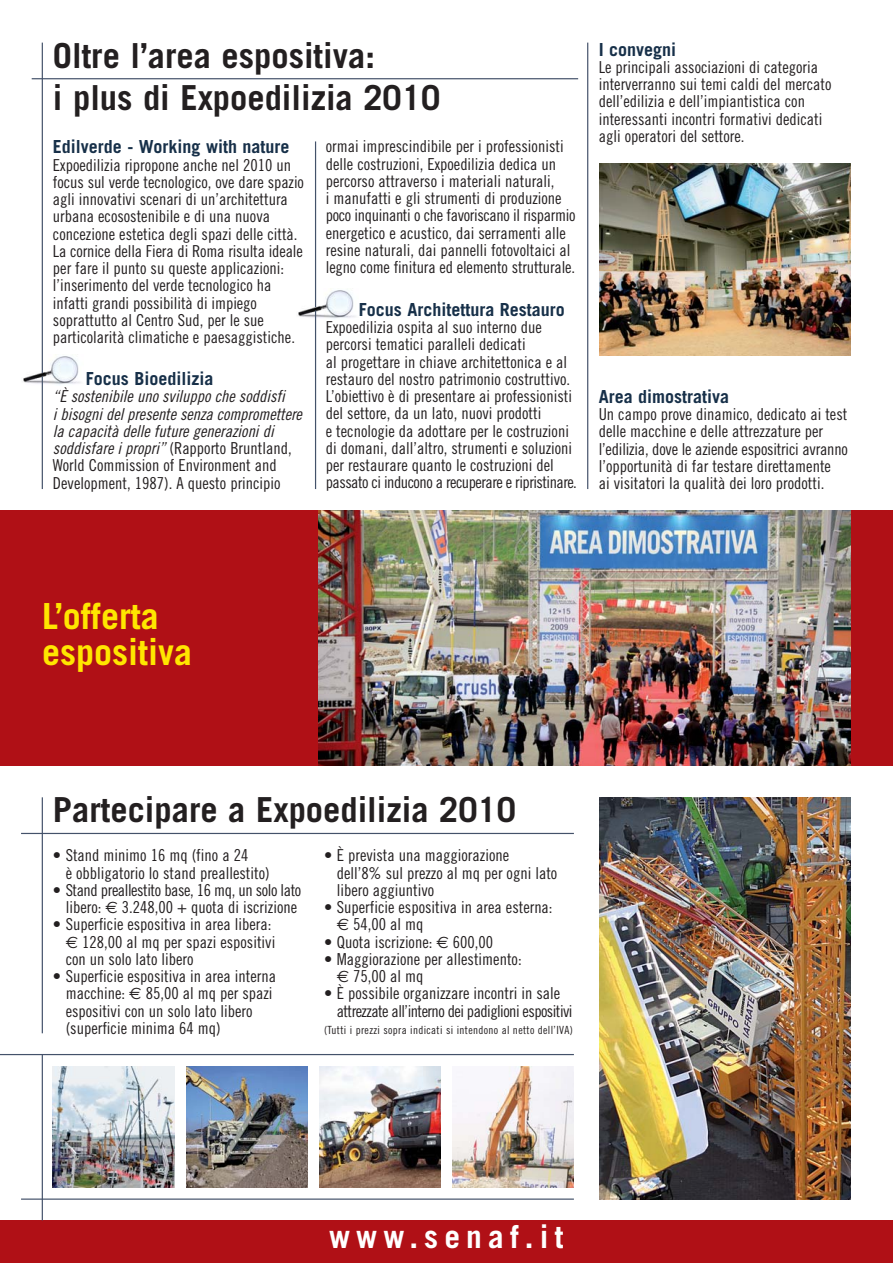
<style>
.page{position:relative;width:893px;height:1263px;background:#fff}
.page>*{position:absolute;margin:0;border:0;box-sizing:border-box;transform-origin:0 0}
.t1{font:700 36px/36px "Trade Gothic";color:#ffe600}
.t2{font:700 34.5px/42px "Trade Gothic";color:#231f20}
.t3{font:700 31.5px "Trade Gothic";letter-spacing:.195em;color:#fff}
.t4{font:700 18px "Trade Gothic";color:#173049}
.t5{font:16.5px/17.2px "Trade Gothic Cond Eighteen";color:#231f20}
.t6{font:italic 16.5px/17.2px "Trade Gothic Cond Eighteen";color:#231f20}
.t7{font:16.5px/17.2px "Trade Gothic Cond Eighteen";letter-spacing:-.035em;color:#231f20}
.t8{font:16.5px/17.2px "Trade Gothic Cond Eighteen";letter-spacing:-.025em;color:#231f20;text-align:center}
.t9{font:11.25px "Trade Gothic Cond Eighteen";letter-spacing:.03em;color:#231f20}
.s1{font-style:normal}
.s2{font-family:"Euro Sans"}
</style>
<div class="page">
<img style="left:23px;top:354px;width:58px;height:31px">
<img style="left:298px;top:288px;width:58px;height:31px">
<hr style="left:42px;top:43px;width:1px;height:330px;background:#44526a">
<hr style="left:42px;top:376px;width:1px;height:113px;background:#44526a">
<div style="left:0;top:510px;width:892px;height:255px;background:#b01016"></div>
<img style="left:319px;top:510px;width:531px;height:255px">
<div style="left:0;top:1220px;width:892px;height:43px;background:#b01016"></div>
<img style="left:599px;top:797px;width:251px;height:402px">
<hr style="left:42px;top:1055px;width:1px;height:165px;background:#44526a">
<hr style="left:21px;top:1199px;width:553px;height:1px;background:#44526a">
<hr style="left:0;top:1054px;width:574px;height:1px;background:#44526a">
<hr style="left:32px;top:78px;width:546px;height:1px;background:#44526a">
<hr style="left:42px;top:797px;width:1px;height:236px;background:#44526a">
<hr style="left:21px;top:833px;width:553px;height:1px;background:#44526a">
<img style="left:53px;top:1066px;width:121px;height:121px">
<img style="left:186px;top:1066px;width:121px;height:121px">
<img style="left:319px;top:1066px;width:121px;height:121px">
<img style="left:452px;top:1066px;width:121px;height:121px">
<hr style="left:315px;top:141px;width:1px;height:166px;background:#44526a">
<hr style="left:315px;top:310px;width:1px;height:179px;background:#44526a">
<hr style="left:587px;top:43px;width:1px;height:446px;background:#44526a">
<img style="left:599px;top:164px;width:251px;height:191px">
<h2 class="t2" style="left:53px;top:37px;width:389px">Oltre l’area espositiva:<br>i plus di Expoedilizia 2010</h2>
<p class="t4" style="left:53px;top:140px;width:238px">Edilverde - Working with nature</p>
<p class="t5" style="left:53px;top:157px;width:253px">Expoedilizia ripropone anche nel 2010 un focus sul verde tecnologico, ove dare spazio agli innovativi scenari di un’architettura urbana ecosostenibile e di una nuova concezione estetica degli spazi delle città.<br>La cornice della Fiera di Roma risulta ideale per fare il punto su queste applicazioni: l’inserimento del verde tecnologico ha infatti grandi possibilità di impiego soprattutto al Centro Sud, per le sue particolarità climatiche e paesaggistiche.</p>
<p class="t4" style="left:86px;top:372px;width:129px">Focus Bioedilizia</p>
<p class="t6" style="left:53px;top:389px;width:254px">“È sostenibile uno sviluppo che soddisfi ibisognidelpresente senza compromettere la capacità delle future generazionidi soddisfare ipropri”<span class="s1">(Rapporto Bruntland, World Commission of Environment and Development, 1987). A questo principio</span></p>
<p class="t5" style="left:326px;top:139px;width:251px">ormai imprescindibile per i professionisti delle costruzioni, Expoedilizia dedica un percorso attraverso i materiali naturali,<br>i manufatti e gli strumenti di produzione poco inquinanti o che favoriscano il risparmio energetico e acustico, dai serramenti alle resine naturali, dai pannelli fotovoltaici al legno come finitura ed elemento strutturale.</p>
<p class="t4" style="left:359px;top:303px;width:207px">Focus Architettura Restauro</p>
<p class="t5" style="left:326px;top:320px;width:253px">Expoedilizia ospita al suo interno due percorsi tematici paralleli dedicati<br>al progettare in chiave architettonica e al restauro del nostro patrimonio costruttivo.<br>L’obiettivo è di presentare ai professionisti del settore, da un lato, nuovi prodotti<br>e tecnologie da adottare per le costruzioni di domani, dall’altro, strumenti e soluzioni per restaurare quanto le costruzioni del passato ci inducono a recuperare e ripristinare.</p>
<p class="t4" style="left:599px;top:43px;width:79px">I convegni</p>
<p class="t5" style="left:599px;top:60px;width:234px">Le principali associazioni di categoria interverranno sui temi caldi del mercato dell’edilizia e dell’impiantistica con interessanti incontri formativi dedicati agli operatori del settore.</p>
<p class="t4" style="left:599px;top:390px;width:132px">Area dimostrativa</p>
<p class="t5" style="left:599px;top:407px;width:251px">Un campo prove dinamico, dedicato ai test delle macchine e delle attrezzature per l’edilizia, dove le aziende espositrici avranno l’opportunità di far testare direttamente<br>ai visitatori la qualità dei loro prodotti.</p>
<h1 class="t1" style="left:42px;top:602px;width:151px">L’offerta espositiva</h1>
<h2 class="t2" style="left:53px;top:792px;width:464px">Partecipare a Expoedilizia 2010</h2>
<p class="t5" style="left:66px;top:848px;width:205px;text-indent:-13px">• Stand minimo 16 mq (fino a 24<br>è obbligatorio lo stand preallestito)</p>
<p class="t8" style="left:53px;top:883px;width:250px">• Stand preallestito base, 16 mq, un solo lato libero: <span class="s2">€</span> 3.248,00 + quota di iscrizione</p>
<p class="t5" style="left:66px;top:917px;width:211px;text-indent:-13px">• Superficie espositiva in area libera: <span class="s2">€</span> 128,00 al mq per spazi espositivi con un solo lato libero</p>
<p class="t5" style="left:66px;top:969px;width:212px;text-indent:-13px">• Superficie espositiva in area interna macchine: <span class="s2">€</span> 85,00 al mq per spazi espositivi con un solo lato libero (superficie minima 64 mq)</p>
<p class="t5" style="left:337px;top:848px;width:222px;text-indent:-13px">• È prevista una maggiorazione dell’8% sul prezzo al mq per ogni lato libero aggiuntivo</p>
<p class="t5" style="left:337px;top:900px;width:217px;text-indent:-13px">• Superficie espositiva in area esterna: <span class="s2">€</span> 54,00 al mq</p>
<p class="t5" style="left:324px;top:934px;width:171px">• Quota iscrizione: <span class="s2">€</span> 600,00</p>
<p class="t5" style="left:337px;top:952px;width:186px;text-indent:-13px">• Maggiorazione per allestimento: <span class="s2">€</span> 75,00 al mq</p>
<p class="t7" style="left:337px;top:986px;width:237px;text-indent:-13px">• È possibile organizzare incontri in sale attrezzate all’interno dei padiglioni espositivi</p>
<p class="t9" style="left:324px;top:1026px;width:250px">(Tutti i prezzi sopra indicati si intendono al netto dell’IVA)</p>
<h3 class="t3" style="left:329px;top:1225px;width:236px">www.senaf.it</h3>
</div>
